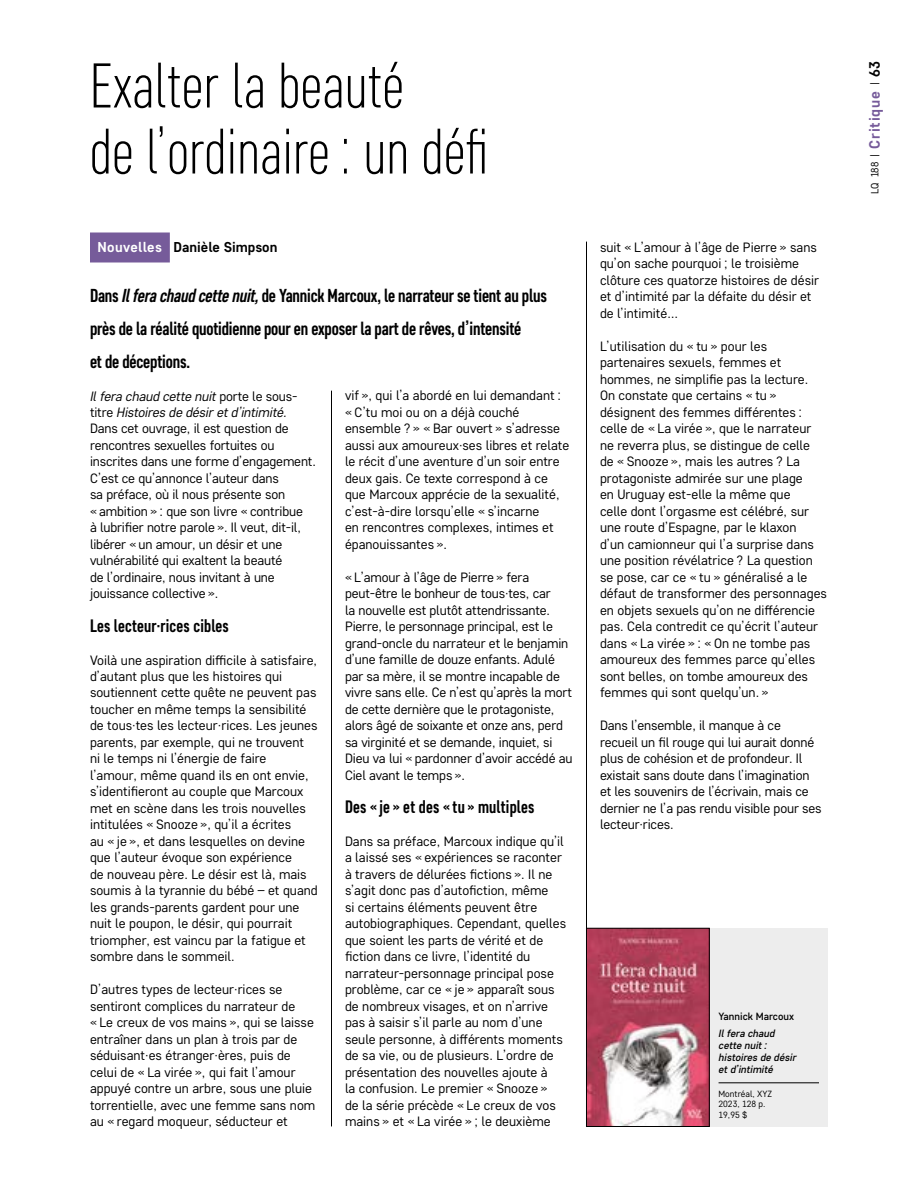
<style>
.page{position:relative;width:918px;height:1188px;background:#fff}
.page>*{position:absolute;margin:0;border:0;box-sizing:border-box;transform-origin:0 0}
.t1{font:300 63px/66px "Core Sans D27 Cn";letter-spacing:.01em;color:#000}
.t2{font:700 18.75px/33px "Core Sans D57 Cn";letter-spacing:-.01em;color:#000}
.t3{font:700 18px "Core Sans D57 Cn";letter-spacing:.01em;color:#000}
.t4{font:700 15px "Core Sans D55";letter-spacing:.05em;color:#765b9a}
.t5{font:700 14.25px "Core Sans D55";color:#000}
.t6{font:13.5px/16.5px "Core Sans D35";color:#000}
.t7{font:italic 500 10.5px/12px "Core Sans D45";color:#000}
.t8{font:500 10.5px "Core Sans D45";color:#000}
.t9{font:9px/10.5px "Core Sans D35";color:#000}
.s1{color:#fff}
.s2{font-style:italic}
.s3{font-family:"Core Sans D35";font-weight:400;font-size:10.5px;color:#000}
.s4{color:#000}
</style>
<div class="page">
<div style="left:90px;top:232px;width:80px;height:30px;background:#765b9a"></div>
<hr style="left:331px;top:391px;width:1px;height:735px;background:#000">
<hr style="left:586px;top:242px;width:1px;height:884px;background:#000">
<div style="left:710px;top:928px;width:118px;height:198px;background:#ededed"></div>
<hr style="left:719px;top:1083px;width:100px;height:1px;background:#000">
<img style="left:588px;top:930px;width:120px;height:195px">
<div style="left:586px;top:928px;width:124px;height:199px;border:1px solid #000"></div>
<h1 class="t1" style="left:90px;top:52px;width:400px">Exalter la beauté<br>de l’ordinaire : un défi</h1>
<p class="t5" style="left:97px;top:238px;width:181px"><span class="s1">Nouvelles</span> Danièle Simpson</p>
<h2 class="t2" style="left:90px;top:278px;width:458px">Dans <span class="s2">Il fera chaud cette nuit,</span> de Yannick Marcoux, le narrateur se tient au plus près de la réalité quotidienne pour en exposer la part de rêves, d’intensité<br>et de déceptions.</h2>
<p class="t6" style="left:90px;top:387px;width:227px"><span class="s2">Il fera chaud cette nuit</span> porte le sous&shy;titre <span class="s2">Histoires de désir et d’intimité.<br></span>Dans cet ouvrage, il est question de rencontres sexuelles fortuites ou inscrites dans une forme d’engagement.<br>C’est ce qu’annonce l’auteur dans<br>sa préface, où il nous présente son<br>« ambition » : que son livre « contribue<br>à lubrifier notre parole ». Il veut, dit-il, libérer « un amour, un désir et une vulnérabilité qui exaltent la beauté<br>de l’ordinaire, nous invitant à une jouissance collective ».</p>
<h3 class="t3" style="left:90px;top:614px;width:140px">Les lecteur·rices cibles</h3>
<p class="t6" style="left:90px;top:651px;width:229px">Voilà une aspiration difficile à satisfaire, d’autant plus que les histoires qui soutiennent cette quête ne peuvent pas toucher en même temps la sensibilité de tous·tes les lecteur·rices. Les jeunes parents, par exemple, qui ne trouvent<br>ni le temps ni l’énergie de faire<br>l’amour, même quand ils en ont envie, s’identifieront au couple que Marcoux met en scène dans les trois nouvelles intitulées « Snooze », qu’il a écrites<br>au « je », et dans lesquelles on devine que l’auteur évoque son expérience<br>de nouveau père. Le désir est là, mais soumis à la tyrannie du bébé – et quand les grands-parents gardent pour une nuit le poupon, le désir, qui pourrait triompher, est vaincu par la fatigue et sombre dans le sommeil.</p>
<p class="t6" style="left:90px;top:981px;width:227px">D’autres types de lecteur·rices se sentiront complices du narrateur de<br>« Le creux de vos mains », qui se laisse entraîner dans un plan à trois par de séduisant·es étranger·ères, puis de celui de « La virée », qui fait l’amour appuyé contre un arbre, sous une pluie torrentielle, avec une femme sans nom au « regard moqueur, séducteur et</p>
<p class="t6" style="left:345px;top:387px;width:226px">vif », qui l’a abordé en lui demandant : « C’tu moi ou on a déjà couché ensemble ? » « Bar ouvert » s’adresse aussi aux amoureux·ses libres et relate le récit d’une aventure d’un soir entre deux gais. Ce texte correspond à ce que Marcoux apprécie de la sexualité, c’est-à-dire lorsqu’elle « s’incarne<br>en rencontres complexes, intimes et épanouissantes ».</p>
<p class="t6" style="left:345px;top:568px;width:229px">« L’amour à l’âge de Pierre » fera peut-être le bonheur de tous·tes, car<br>la nouvelle est plutôt attendrissante.<br>Pierre, le personnage principal, est le grand-oncle du narrateur et le benjamin d’une famille de douze enfants. Adulé par sa mère, il se montre incapable de vivre sans elle. Ce n’est qu’après la mort de cette dernière que le protagoniste, alors âgé de soixante et onze ans, perd sa virginité et se demande, inquiet, si Dieu va lui « pardonner d’avoir accédé au Ciel avant le temps ».</p>
<h3 class="t3" style="left:345px;top:796px;width:191px">Des « je » et des « tu » multiples</h3>
<p class="t6" style="left:345px;top:833px;width:223px">Dans sa préface, Marcoux indique qu’il a laissé ses « expériences se raconter à travers de délurées fictions ». Il ne s’agit donc pas d’autofiction, même<br>si certains éléments peuvent être autobiographiques. Cependant, quelles que soient les parts de vérité et de fiction dans ce livre, l’identité du narrateur-personnage principal pose problème, car ce « je » apparaît sous de nombreux visages, et on n’arrive pas à saisir s’il parle au nom d’une seule personne, à différents moments de sa vie, ou de plusieurs. L’ordre de présentation des nouvelles ajoute à<br>la confusion. Le premier « Snooze »<br>de la série précède « Le creux de vos mains » et « La virée » ; le deuxième</p>
<p class="t6" style="left:600px;top:239px;width:221px">suit « L’amour à l’âge de Pierre » sans qu’on sache pourquoi ; le troisième clôture ces quatorze histoires de désir et d’intimité par la défaite du désir et de l’intimité…</p>
<p class="t6" style="left:600px;top:338px;width:228px">L’utilisation du « tu » pour les partenaires sexuels, femmes et hommes, ne simplifie pas la lecture.<br>On constate que certains « tu » désignent des femmes différentes : celle de « La virée », que le narrateur ne reverra plus, se distingue de celle de « Snooze », mais les autres ? La protagoniste admirée sur une plage<br>en Uruguay est-elle la même que<br>celle dont l’orgasme est célébré, sur une route d’Espagne, par le klaxon<br>d’un camionneur qui l’a surprise dans une position révélatrice ? La question se pose, car ce « tu » généralisé a le défaut de transformer des personnages en objets sexuels qu’on ne différencie pas. Cela contredit ce qu’écrit l’auteur dans « La virée » : « On ne tombe pas amoureux des femmes parce qu’elles sont belles, on tombe amoureux des femmes qui sont quelqu’un. »</p>
<p class="t6" style="left:600px;top:717px;width:223px">Dans l’ensemble, il manque à ce recueil un fil rouge qui lui aurait donné plus de cohésion et de profondeur. Il existait sans doute dans l’imagination et les souvenirs de l’écrivain, mais ce dernier ne l’a pas rendu visible pour ses lecteur·rices.</p>
<p class="t8" style="left:719px;top:1009px;width:77px">Yannick Marcoux</p>
<p class="t7" style="left:719px;top:1027px;width:79px">Il fera chaud cette nuit : histoires de désir et d’intimité</p>
<p class="t9" style="left:719px;top:1088px;width:55px">Montréal, XYZ<br>2023, 128 p.<br>19,95 $</p>
<p class="t4" style="left:865px;top:194px;width:134px;rotate:-90deg"><span class="s3">LQ 188 |</span> Critique <span class="s3">|</span> <span class="s4">63</span></p>
</div>
